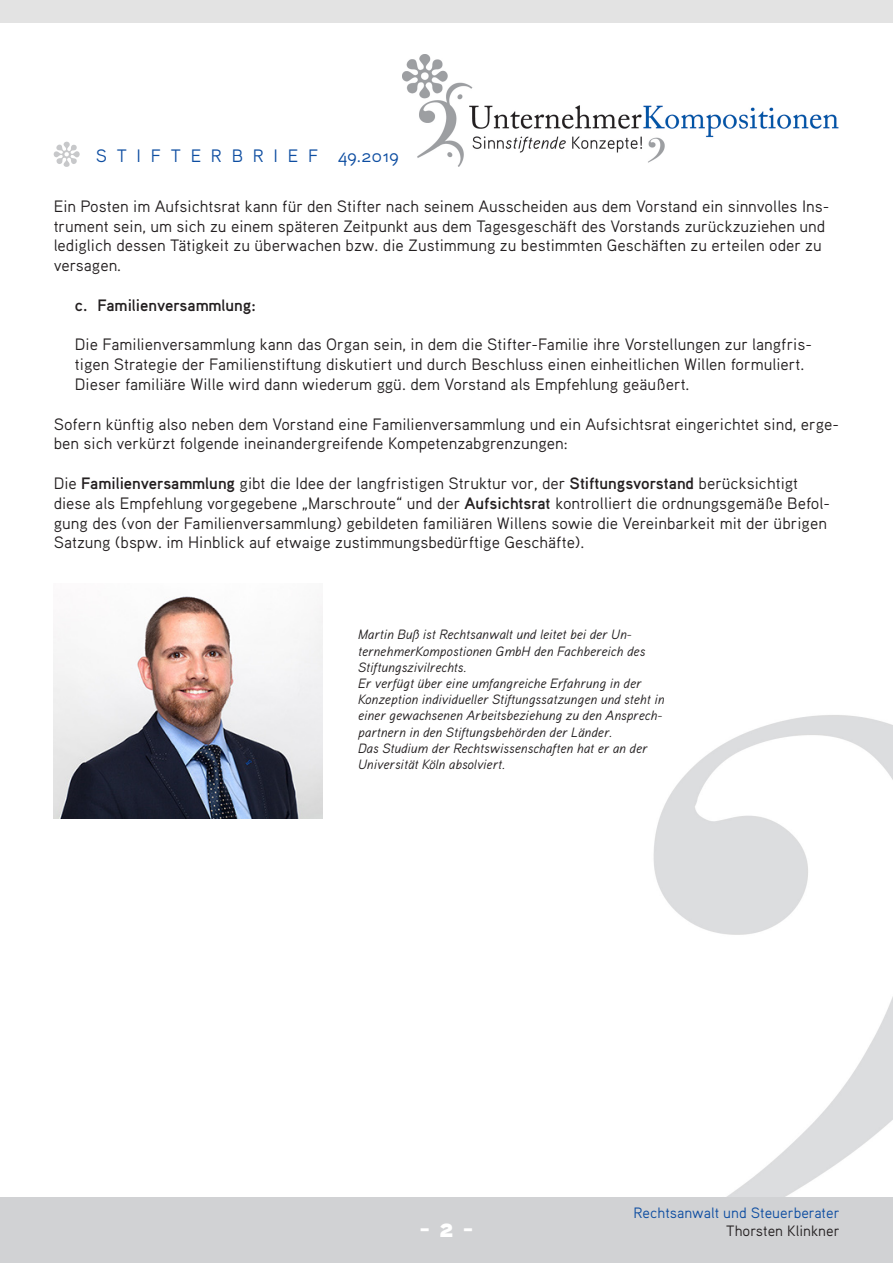
<style>
.page{position:relative;width:893px;height:1263px;background:#fff}
.page>*{position:absolute;margin:0;border:0;box-sizing:border-box;transform-origin:0 0}
.t1{font:27px "Aaux Pro Black OSF";color:#fff}
.t2{font:18px "Aaux Pro Regular OSF";color:#0d4da1}
.t3{font:16.5px/19.8px "Aaux Pro Regular OSF";color:#231f20}
.t4{font:16.5px "Aaux Pro Bold OSF";color:#231f20}
.t5{font:15px "Aaux Pro Regular OSF";color:#0d4da1}
.t6{font:15px "Aaux Pro Regular OSF";color:#231f20}
.t7{font:13.5px/16.2px "Aaux Pro Regular Italic OSF";color:#231f20}
.s1{font-size:17.85px}
.s2{font-family:"Aaux Pro Bold OSF"}
</style>
<div class="page">
<img style="left:54px;top:683px;width:839px;height:514px">
<img style="left:402px;top:54px;width:437px;height:113px">
<img style="left:54px;top:596px;width:268px;height:222px">
<div style="left:0;top:1197px;width:893px;height:66px;background:#d1d2d4"></div>
<p class="t2" style="left:96px;top:145px;width:305px">S T I F T E R B R I E F <span class="s1">49</span>.20<span class="s1">1</span>9</p>
<p class="t3" style="left:54px;top:196px;width:777px">Ein Posten im Aufsichtsrat kann für den Stifter nach seinem Ausscheiden aus dem Vorstand ein sinnvolles Ins&shy;trument sein, um sich zu einem späteren Zeitpunkt aus dem Tagesgeschäft des Vorstands zurückzuziehen und lediglich dessen Tätigkeit zu überwachen bzw. die Zustimmung zu bestimmten Geschäften zu erteilen oder zu versagen.</p>
<p class="t4" style="left:75px;top:294px;width:182px">c. Familienversammlung:</p>
<p class="t3" style="left:75px;top:334px;width:738px">Die Familienversammlung kann das Organ sein, in dem die Stifter-Familie ihre Vorstellungen zur langfris&shy;tigen Strategie der Familienstiftung diskutiert und durch Beschluss einen einheitlichen Willen formuliert.<br>Dieser familiäre Wille wird dann wiederum ggü. dem Vorstand als Empfehlung geäußert.</p>
<p class="t3" style="left:54px;top:413px;width:787px">Sofern künftig also neben dem Vorstand eine Familienversammlung und ein Aufsichtsrat eingerichtet sind, erge&shy;ben sich verkürzt folgende ineinandergreifende Kompetenzabgrenzungen:</p>
<p class="t3" style="left:54px;top:473px;width:778px">Die <span class="s2">Familienversammlung</span> gibt die Idee der langfristigen Struktur vor, der <span class="s2">Stiftungsvorstand</span> berücksichtigt diese als Empfehlung vorgegebene „Marschroute“ und der <span class="s2">Aufsichtsrat</span> kontrolliert die ordnungsgemäße Befol&shy;gung des (von der Familienversammlung) gebildeten familiären Willens sowie die Vereinbarkeit mit der übrigen Satzung (bspw. im Hinblick auf etwaige zustimmungsbedürftige Geschäfte).</p>
<p class="t7" style="left:358px;top:626px;width:289px">Martin Buß ist Rechtsanwalt und leitet bei der Un&shy;ternehmerKompostionen GmbH den Fachbereich des<br>Stiftungszivilrechts.</p>
<p class="t7" style="left:358px;top:675px;width:308px">Er verfügt über eine umfangreiche Erfahrung in der Konzeption individueller Stiftungssatzungen und steht in einer gewachsenen Arbeitsbeziehung zu den Ansprech&shy;partnern in den Stiftungsbehörden der Länder.</p>
<p class="t7" style="left:358px;top:739px;width:291px">Das Studium der Rechtswissenschaften hat er an der<br>Universität Köln absolviert.</p>
<p class="t5" style="left:634px;top:1203px;width:208px">Rechtsanwalt und Steuerberater</p>
<p class="t1" style="left:419px;top:1210px;width:56px">- 2 -</p>
<p class="t6" style="left:726px;top:1221px;width:115px">Thorsten Klinkner</p>
</div>
